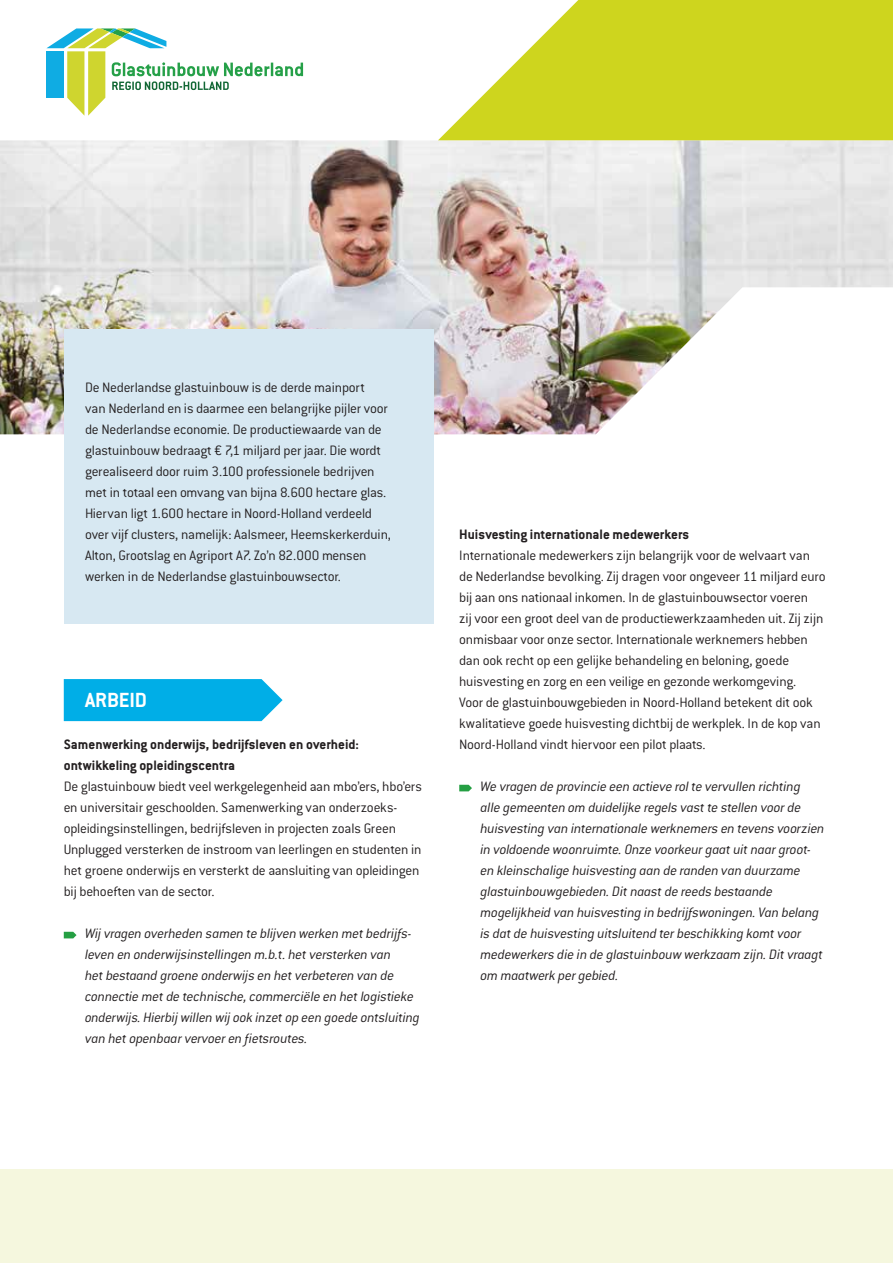
<style>
.page{position:relative;width:893px;height:1263px;background:#fff}
.page>*{position:absolute;margin:0;border:0;box-sizing:border-box;transform-origin:0 0}
.t1{font:700 22.5px "Conduit ITC Std";color:#fff}
.t2{font:300 15px/21px "Conduit ITC Std";letter-spacing:-.015em;color:#231f20}
.t3{font:italic 300 15px/21px "Conduit ITC Std";letter-spacing:-.01em;color:#231f20}
.t4{font:700 15px/21px "Conduit ITC Std";color:#231f20}
</style>
<div class="page">
<img style="left:0;top:140px;width:893px;height:294px">
<svg style="left:64px;top:679px;width:219px;height:42px"></svg>
<div style="left:0;top:1169px;width:893px;height:94px;background:#f5f7de"></div>
<svg style="left:438px;top:0;width:455px;height:140px;fill:#ced51e"></svg>
<div style="left:64px;top:329px;width:370px;height:294px;background:#d7e8f2"></div>
<svg style="left:64px;top:932px;width:13px;height:6px"></svg>
<svg style="left:459px;top:785px;width:13px;height:6px"></svg>
<svg style="left:46px;top:28px;width:257px;height:88px"></svg>
<p class="t2" style="left:85px;top:377px;width:307px">De Nederlandse glastuinbouw is de derde mainport<br>van Nederland en is daarmee een belangrijke pijler voor de Nederlandse economie. De productiewaarde van de glastuinbouw bedraagt € 7,1 miljard per jaar. Die wordt gerealiseerd door ruim 3.100 professionele bedrijven met in totaal een omvang van bijna 8.600 hectare glas.<br>Hiervan ligt 1.600 hectare in Noord-Holland verdeeld over vijf clusters, namelijk: Aalsmeer, Heemskerkerduin, Alton, Grootslag en Agriport A7. Zo’n 82.000 mensen werken in de Nederlandse glastuinbouwsector.</p>
<h1 class="t1" style="left:85px;top:687px;width:64px">ARBEID</h1>
<p class="t4" style="left:64px;top:734px;width:297px">Samenwerking onderwijs, bedrijfsleven en overheid: ontwikkeling opleidingscentra</p>
<p class="t2" style="left:64px;top:776px;width:360px">De glastuinbouw biedt veel werkgelegenheid aan mbo’ers, hbo’ers en universitair geschoolden. Samenwerking van onderzoeks&shy;opleidingsinstellingen, bedrijfsleven in projecten zoals Green Unplugged versterken de instroom van leerlingen en studenten in het groene onderwijs en versterkt de aansluiting van opleidingen bij behoeften van de sector.</p>
<p class="t3" style="left:85px;top:923px;width:336px">Wij vragen overheden samen te blijven werken met bedrijfs&shy;leven en onderwijsinstellingen m.b.t. het versterken van<br>het bestaand groene onderwijs en het verbeteren van de connectie met de technische, commerciële en het logistieke onderwijs. Hierbij willen wij ook inzet op een goede ontsluiting van het openbaar vervoer en fietsroutes.</p>
<p class="t4" style="left:459px;top:524px;width:232px">Huisvesting internationale medewerkers</p>
<p class="t2" style="left:459px;top:545px;width:368px">Internationale medewerkers zijn belangrijk voor de welvaart van de Nederlandse bevolking. Zij dragen voor ongeveer 11 miljard euro bij aan ons nationaal inkomen. In de glastuinbouwsector voeren<br>zij voor een groot deel van de productiewerkzaamheden uit. Zij zijn onmisbaar voor onze sector. Internationale werknemers hebben dan ook recht op een gelijke behandeling en beloning, goede huisvesting en zorg en een veilige en gezonde werkomgeving.<br>Voor de glastuinbouwgebieden in Noord-Holland betekent dit ook kwalitatieve goede huisvesting dichtbij de werkplek. In de kop van Noord-Holland vindt hiervoor een pilot plaats.</p>
<p class="t3" style="left:480px;top:776px;width:346px">We vragen de provincie een actieve rol te vervullen richting alle gemeenten om duidelijke regels vast te stellen voor de huisvesting van internationale werknemers en tevens voorzien in voldoende woonruimte. Onze voorkeur gaat uit naar groot&shy;en kleinschalige huisvesting aan de randen van duurzame glastuinbouwgebieden. Dit naast de reeds bestaande mogelijkheid van huisvesting in bedrijfswoningen. Van belang is dat de huisvesting uitsluitend ter beschikking komt voor medewerkers die in de glastuinbouw werkzaam zijn. Dit vraagt om maatwerk per gebied.</p>
</div>
